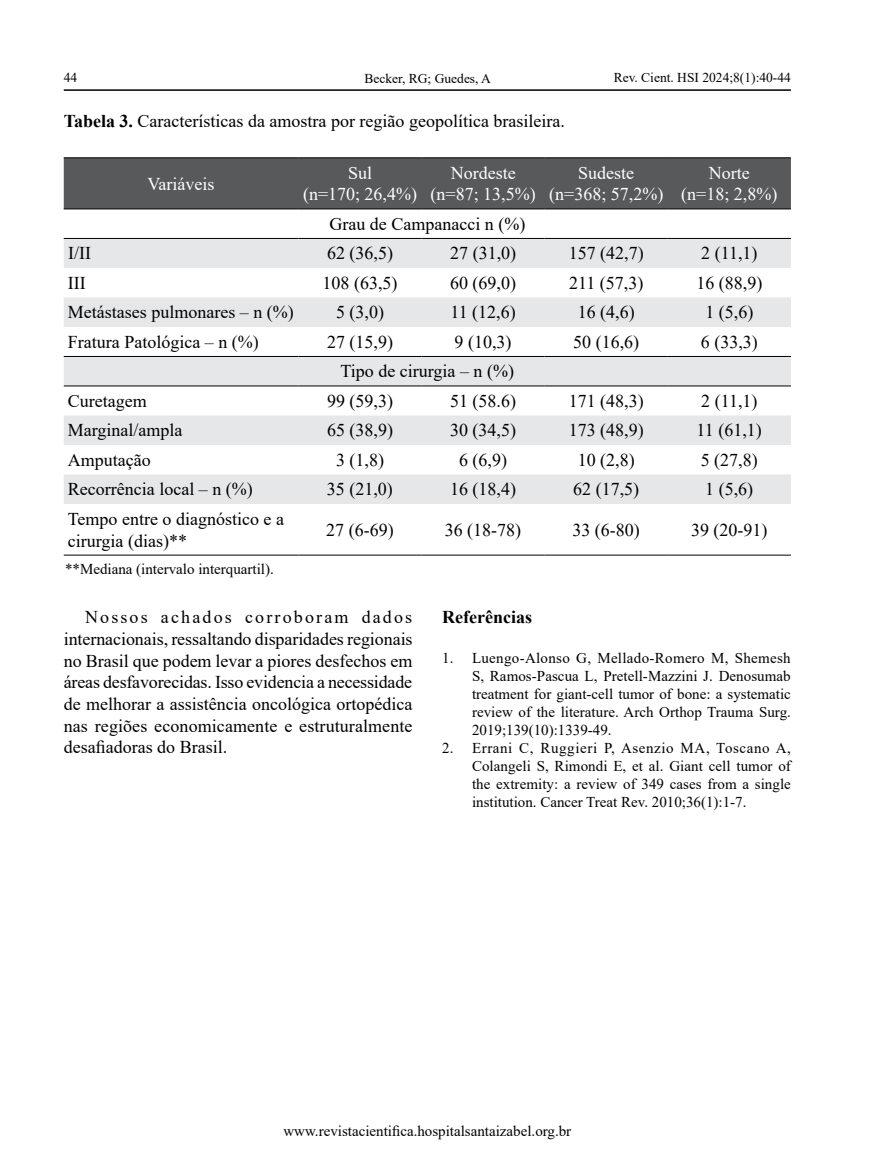
<style>
.page{position:relative;width:876px;height:1170px;background:#fff}
.page>*{position:absolute;margin:0;border:0;box-sizing:border-box;transform-origin:0 0}
.t1{font:18px/21.6px "Times New Roman";color:#000;text-align:justify}
.t2{font:18px/21.6px "Times New Roman";color:#fff;text-align:center}
.t3{font:700 18px "Times New Roman";color:#000}
.t4{font:15px/18px "Times New Roman";color:#000;text-align:justify}
.t5{font:13.5px "Times New Roman";color:#000}
.s1{font-weight:700}
</style>
<div class="page">
<hr style="left:64px;top:89px;width:727px;height:2px;background:#000">
<div style="left:64px;top:158px;width:727px;height:50px;background:#58595b"></div>
<svg style="left:64px;top:239px;width:727px;height:265px;fill:#e6e7e8"></svg>
<hr style="left:64px;top:554px;width:234px;height:1px;background:#000">
<hr style="left:298px;top:554px;width:124px;height:1px;background:#000">
<hr style="left:422px;top:554px;width:123px;height:1px;background:#000">
<hr style="left:545px;top:554px;width:123px;height:1px;background:#000">
<hr style="left:668px;top:554px;width:123px;height:1px;background:#000">
<hr style="left:64px;top:157px;width:234px;height:1px;background:#000">
<hr style="left:298px;top:157px;width:124px;height:1px;background:#000">
<hr style="left:422px;top:157px;width:123px;height:1px;background:#000">
<hr style="left:545px;top:157px;width:123px;height:1px;background:#000">
<hr style="left:668px;top:157px;width:123px;height:1px;background:#000">
<hr style="left:64px;top:208px;width:234px;height:1px;background:#000">
<hr style="left:298px;top:208px;width:124px;height:1px;background:#000">
<hr style="left:422px;top:208px;width:123px;height:1px;background:#000">
<hr style="left:545px;top:208px;width:123px;height:1px;background:#000">
<hr style="left:668px;top:208px;width:123px;height:1px;background:#000">
<hr style="left:64px;top:238px;width:234px;height:1px;background:#000">
<hr style="left:298px;top:238px;width:124px;height:1px;background:#000">
<hr style="left:422px;top:238px;width:123px;height:1px;background:#000">
<hr style="left:545px;top:238px;width:123px;height:1px;background:#000">
<hr style="left:668px;top:238px;width:123px;height:1px;background:#000">
<hr style="left:64px;top:356px;width:234px;height:1px;background:#000">
<hr style="left:298px;top:356px;width:124px;height:1px;background:#000">
<hr style="left:422px;top:356px;width:123px;height:1px;background:#000">
<hr style="left:545px;top:356px;width:123px;height:1px;background:#000">
<hr style="left:668px;top:356px;width:123px;height:1px;background:#000">
<hr style="left:64px;top:385px;width:234px;height:1px;background:#000">
<hr style="left:298px;top:385px;width:124px;height:1px;background:#000">
<hr style="left:422px;top:385px;width:123px;height:1px;background:#000">
<hr style="left:545px;top:385px;width:123px;height:1px;background:#000">
<hr style="left:668px;top:385px;width:123px;height:1px;background:#000">
<p class="t5" style="left:64px;top:68px;width:15px">44</p>
<p class="t5" style="left:614px;top:68px;width:179px">Rev. Cient. HSI 2024;8(1):40-44</p>
<p class="t5" style="left:364px;top:68px;width:128px">Becker, RG; Guedes, A</p>
<p class="t1" style="left:64px;top:110px;width:503px"><span class="s1">Tabela 3.</span> Características da amostra por região geopolítica brasileira.</p>
<p class="t2" style="left:148px;top:172px;width:68px">Variáveis</p>
<p class="t2" style="left:303px;top:161px;width:116px">Sul<br>(n=170; 26,4%)</p>
<p class="t2" style="left:431px;top:161px;width:107px">Nordeste (n=87; 13,5%)</p>
<p class="t2" style="left:549px;top:161px;width:116px">Sudeste (n=368; 57,2%)</p>
<p class="t2" style="left:681px;top:161px;width:98px">Norte<br>(n=18; 2,8%)</p>
<p class="t1" style="left:329px;top:212px;width:197px">Grau de Campanacci n (%)</p>
<p class="t1" style="left:68px;top:242px;width:24px">I/II</p>
<p class="t1" style="left:327px;top:242px;width:67px">62 (36,5)</p>
<p class="t1" style="left:450px;top:242px;width:67px">27 (31,0)</p>
<p class="t1" style="left:569px;top:242px;width:76px">157 (42,7)</p>
<p class="t1" style="left:701px;top:242px;width:58px">2 (11,1)</p>
<p class="t1" style="left:68px;top:271px;width:19px">III</p>
<p class="t1" style="left:323px;top:271px;width:76px">108 (63,5)</p>
<p class="t1" style="left:450px;top:271px;width:67px">60 (69,0)</p>
<p class="t1" style="left:569px;top:271px;width:76px">211 (57,3)</p>
<p class="t1" style="left:696px;top:271px;width:67px">16 (88,9)</p>
<p class="t1" style="left:68px;top:301px;width:227px">Metástases pulmonares – n (%)</p>
<p class="t1" style="left:336px;top:301px;width:49px">5 (3,0)</p>
<p class="t1" style="left:450px;top:301px;width:67px">11 (12,6)</p>
<p class="t1" style="left:578px;top:301px;width:58px">16 (4,6)</p>
<p class="t1" style="left:705px;top:301px;width:49px">1 (5,6)</p>
<p class="t1" style="left:68px;top:330px;width:192px">Fratura Patológica – n (%)</p>
<p class="t1" style="left:327px;top:330px;width:67px">27 (15,9)</p>
<p class="t1" style="left:455px;top:330px;width:58px">9 (10,3)</p>
<p class="t1" style="left:573px;top:330px;width:67px">50 (16,6)</p>
<p class="t1" style="left:701px;top:330px;width:58px">6 (33,3)</p>
<p class="t1" style="left:341px;top:360px;width:175px">Tipo de cirurgia – n (%)</p>
<p class="t1" style="left:68px;top:389px;width:80px">Curetagem</p>
<p class="t1" style="left:327px;top:389px;width:67px">99 (59,3)</p>
<p class="t1" style="left:450px;top:389px;width:67px">51 (58.6)</p>
<p class="t1" style="left:569px;top:389px;width:76px">171 (48,3)</p>
<p class="t1" style="left:701px;top:389px;width:58px">2 (11,1)</p>
<p class="t1" style="left:68px;top:419px;width:116px">Marginal/ampla</p>
<p class="t1" style="left:327px;top:419px;width:67px">65 (38,9)</p>
<p class="t1" style="left:450px;top:419px;width:67px">30 (34,5)</p>
<p class="t1" style="left:569px;top:419px;width:76px">173 (48,9)</p>
<p class="t1" style="left:697px;top:419px;width:67px">11 (61,1)</p>
<p class="t1" style="left:68px;top:448px;width:84px">Amputação</p>
<p class="t1" style="left:336px;top:448px;width:49px">3 (1,8)</p>
<p class="t1" style="left:459px;top:448px;width:49px">6 (6,9)</p>
<p class="t1" style="left:578px;top:448px;width:58px">10 (2,8)</p>
<p class="t1" style="left:701px;top:448px;width:58px">5 (27,8)</p>
<p class="t1" style="left:68px;top:478px;width:186px">Recorrência local – n (%)</p>
<p class="t1" style="left:327px;top:478px;width:67px">35 (21,0)</p>
<p class="t1" style="left:450px;top:478px;width:67px">16 (18,4)</p>
<p class="t1" style="left:573px;top:478px;width:67px">62 (17,5)</p>
<p class="t1" style="left:705px;top:478px;width:49px">1 (5,6)</p>
<p class="t1" style="left:68px;top:507px;width:218px">Tempo entre o diagnóstico e a cirurgia (dias)**</p>
<p class="t1" style="left:326px;top:518px;width:69px">27 (6-69)</p>
<p class="t1" style="left:445px;top:518px;width:78px">36 (18-78)</p>
<p class="t1" style="left:572px;top:518px;width:69px">33 (6-80)</p>
<p class="t1" style="left:691px;top:518px;width:78px">39 (20-91)</p>
<p class="t4" style="left:65px;top:559px;width:210px">**Mediana (intervalo interquartil).</p>
<p class="t1" style="left:64px;top:606px;width:350px;text-indent:21px">Nossos achados corroboram dados internacionais, ressaltando disparidades regionais no Brasil que podem levar a piores desfechos em áreas desfavorecidas. Isso evidencia a necessidade de melhorar a assistência oncológica ortopédica nas regiões economicamente e estruturalmente desafiadoras do Brasil.</p>
<p class="t3" style="left:442px;top:604px;width:91px">Referências</p>
<p class="t4" style="left:472px;top:648px;width:320px;text-indent:-30px">1. Luengo-Alonso G, Mellado-Romero M, Shemesh S, Ramos-Pascua L, Pretell-Mazzini J. Denosumab treatment for giant-cell tumor of bone: a systematic review of the literature. Arch Orthop Trauma Surg.<br>2019;139(10):1339-49.</p>
<p class="t4" style="left:472px;top:738px;width:320px;text-indent:-30px">2. Errani C, Ruggieri P, Asenzio MA, Toscano A, Colangeli S, Rimondi E, et al. Giant cell tumor of the extremity: a review of 349 cases from a single institution. Cancer Treat Rev. 2010;36(1):1-7.</p>
<p class="t4" style="left:283px;top:1121px;width:289px">www.revistacientifica.hospitalsantaizabel.org.br</p>
</div>
